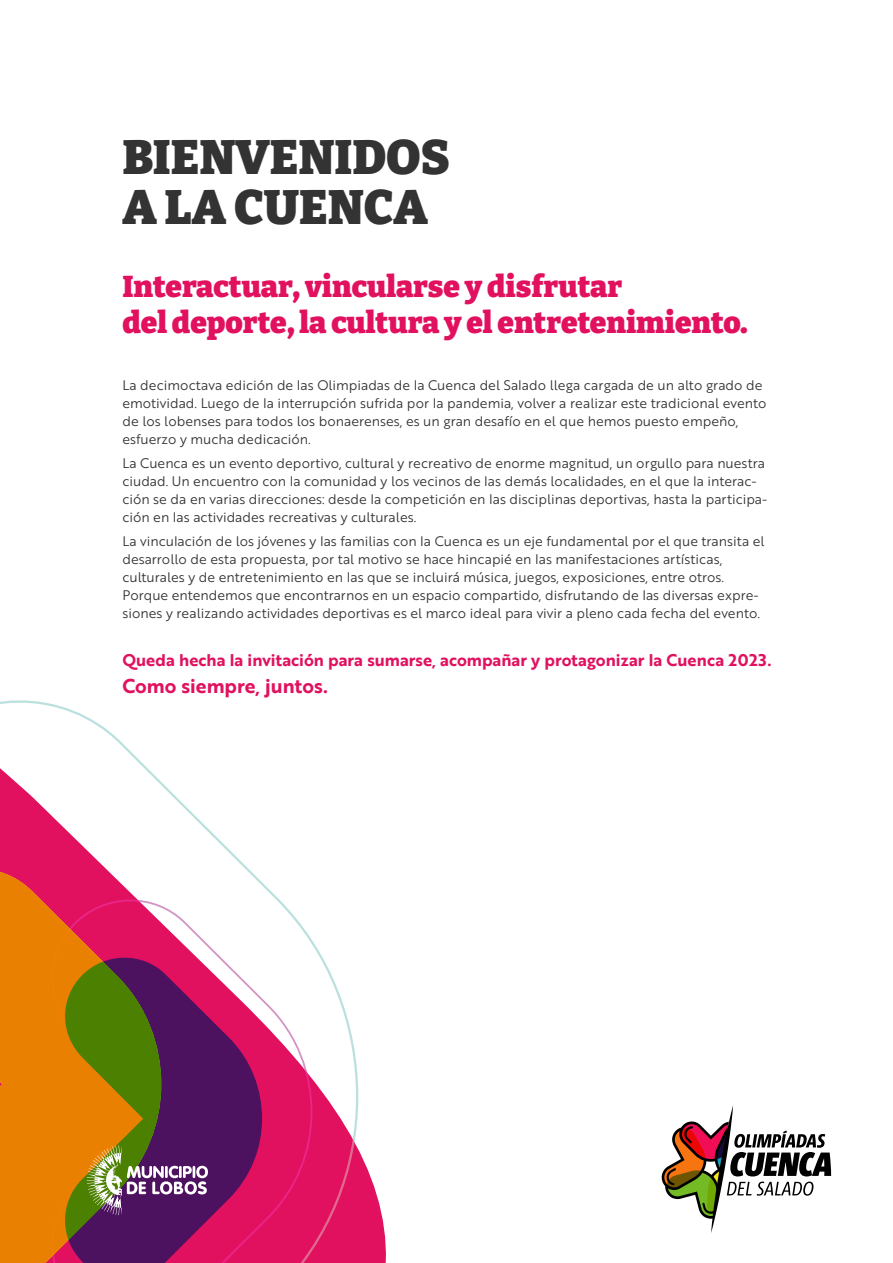
<style>
.page{position:relative;width:893px;height:1263px;background:#fff}
.page>*{position:absolute;margin:0;border:0;box-sizing:border-box;transform-origin:0 0}
.t1{font:900 48px/49.5px "Bitter";color:#333}
.t2{font:900 30px/36px "Bitter";color:#e1115f}
.t3{font:19.5px "Brother 1816 Bold";color:#e1115f}
.t4{font:16.5px "Brother 1816 Bold";color:#e1115f}
.t5{font:13.5px/18px "Brother 1816 Book";color:#333}
</style>
<div class="page">
<svg style="left:358px;top:1088px;width:28px;height:175px"></svg>
<svg style="left:0;top:700px;width:358px;height:563px"></svg>
<svg style="left:161px;top:899px;width:151px;height:364px"></svg>
<svg style="left:161px;top:958px;width:101px;height:305px;background:#8b2069"></svg>
<svg style="left:0;top:868px;width:161px;height:395px;background:#bc671e"></svg>
<svg style="left:87px;top:1145px;width:121px;height:70px;background:#7c606d"></svg>
<svg style="left:662px;top:1105px;width:169px;height:128px"></svg>
<h1 class="t1" style="left:122px;top:132px;width:329px">BIENVENIDOS<br>A LA CUENCA</h1>
<h2 class="t2" style="left:122px;top:268px;width:627px">Interactuar, vincularse y disfrutar<br>del deporte, la cultura y el entretenimiento.</h2>
<p class="t5" style="left:122px;top:375px;width:646px">La decimoctava edición de las Olimpiadas de la Cuenca del Salado llega cargada de un alto grado de emotividad. Luego de la interrupción sufrida por la pandemia, volver a realizar este tradicional evento de los lobenses para todos los bonaerenses, es un gran desafío en el que hemos puesto empeño, esfuerzo y mucha dedicación.</p>
<p class="t5" style="left:122px;top:453px;width:646px">La Cuenca es un evento deportivo, cultural y recreativo de enorme magnitud, un orgullo para nuestra ciudad. Un encuentro con la comunidad y los vecinos de las demás localidades, en el que la interac&shy;ción se da en varias direcciones: desde la competición en las disciplinas deportivas, hasta la participa&shy;ción en las actividades recreativas y culturales.</p>
<p class="t5" style="left:122px;top:531px;width:644px">La vinculación de los jóvenes y las familias con la Cuenca es un eje fundamental por el que transita el desarrollo de esta propuesta, por tal motivo se hace hincapié en las manifestaciones artísticas, culturales y de entretenimiento en las que se incluirá música, juegos, exposiciones, entre otros.<br>Porque entendemos que encontrarnos en un espacio compartido, disfrutando de las diversas expre&shy;siones y realizando actividades deportivas es el marco ideal para vivir a pleno cada fecha del evento.</p>
<p class="t4" style="left:122px;top:647px;width:651px">Queda hecha la invitación para sumarse, acompañar y protagonizar la Cuenca 2023.</p>
<h3 class="t3" style="left:122px;top:671px;width:207px">Como siempre, juntos.</h3>
</div>
